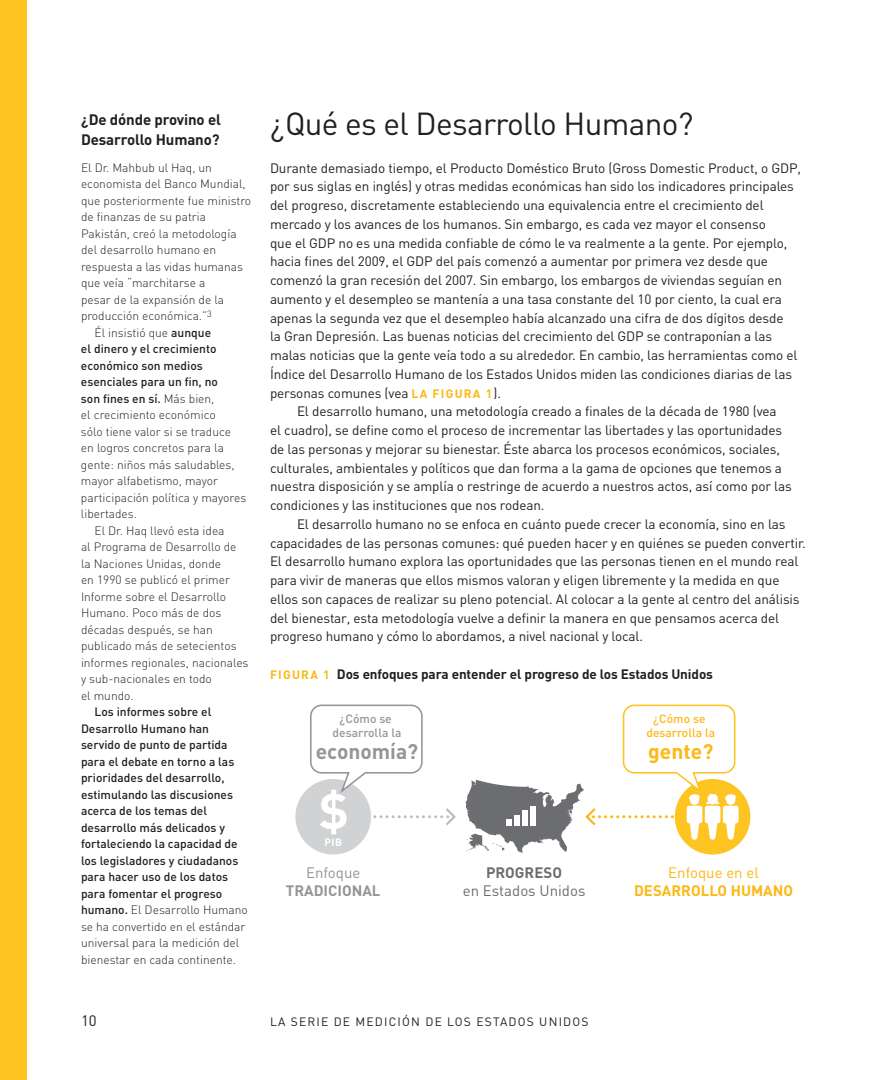
<style>
.page{position:relative;width:891px;height:1080px;background:#fff}
.page>*{position:absolute;margin:0;border:0;box-sizing:border-box;transform-origin:0 0}
._1-level_head_21_27{font:31.5px "DIN";letter-spacing:-.02em;color:#231f20}
.t1{font:700 21px "DIN";color:#939598}
.t2{font:700 21px "DIN";color:#fcb814}
.SidebarTitle_10_13_5{font:700 15px/20.2px "DIN";letter-spacing:-.01em;color:#231f20}
.t3{font:700 15px/18px "DIN";color:#fcb814;text-align:center}
.t4{font:15px/18px "DIN";color:#6c6d70;text-align:center}
.t5{font:700 15px/18px "DIN";color:#939598;text-align:center}
.t6{font:15px "DIN";color:#231f20}
.BodyText_10_13_5{font:13.5px/18.8px "DIN";letter-spacing:-.01em;color:#231f20}
.FigureTitle_10_13_5{font:700 13.5px "DIN";letter-spacing:-.01em;color:#231f20}
.SidebarText_8_11{font:300 12px/16.5px "DIN";color:#231f20}
.SidebarText_8_11-2{font:500 12px/16.5px "DIN";color:#231f20}
.t7{font:12px "DIN";letter-spacing:.1em;color:#231f20}
.t8{font:500 12px/14.4px "DIN";color:#939598;text-align:center}
.t9{font:500 12px/14.4px "DIN";color:#fcb814;text-align:center}
.t10{font:700 10.5px "DIN";color:#fff}
.s1{font-weight:500}
.s2{font-weight:300}
.s3{font-weight:700;font-size:12px;color:#fcb814}
.s4{font-size:12px;color:#fcb814}
.s5{font-weight:400}
.s6{font-weight:700}
</style>
<div class="page">
<div style="left:0;top:0;width:27px;height:1080px;background:#fec422"></div>
<svg style="left:295px;top:705px;width:455px;height:150px"></svg>
<p class="SidebarTitle_10_13_5" style="left:81px;top:109px;width:142px">¿De dónde provino el<br>Desarrollo Humano?</p>
<p class="SidebarText_8_11" style="left:81px;top:159px;width:172px">El Dr. Mahbub ul Haq, un economista del Banco Mundial, que posteriormente fue ministro de finanzas de su patria<br>Pakistán, creó la metodología del desarrollo humano en respuesta a las vidas humanas que veía “marchitarse a<br>pesar de la expansión de la producción económica.”<sup>3</sup></p>
<p class="SidebarText_8_11" style="left:81px;top:324px;width:167px;text-indent:14px">Él insistió que <span class="s1">aunque<br>el dinero y el crecimiento económico son medios esenciales para un fin, no<br>son fines en sí.</span> Más bien,<br>el crecimiento económico<br>sólo tiene valor si se traduce en logros concretos para la gente: niños más saludables, mayor alfabetismo, mayor participación política y mayores libertades.</p>
<p class="SidebarText_8_11" style="left:81px;top:522px;width:169px;text-indent:14px">El Dr. Haq llevó esta idea<br>al Programa de Desarrollo de la Naciones Unidas, donde<br>en 1990 se publicó el primer<br>Informe sobre el Desarrollo<br>Humano. Poco más de dos décadas después, se han publicado más de setecientos informes regionales, nacionales y sub-nacionales en todo<br>el mundo.</p>
<p class="SidebarText_8_11-2" style="left:81px;top:703px;width:168px;text-indent:14px">Los informes sobre el<br>Desarrollo Humano han servido de punto de partida para el debate en torno a las prioridades del desarrollo, estimulando las discusiones acerca de los temas del desarrollo más delicados y fortaleciendo la capacidad de los legisladores y ciudadanos para hacer uso de los datos para fomentar el progreso humano. <span class="s2">El Desarrollo Humano se ha convertido en el estándar universal para la medición del bienestar en cada continente.</span></p>
<p class="_1-level_head_21_27" style="left:270px;top:104px;width:425px">¿Qué es el Desarrollo Humano?</p>
<p class="BodyText_10_13_5" style="left:270px;top:158px;width:533px">Durante demasiado tiempo, el Producto Doméstico Bruto (Gross Domestic Product, o GDP, por sus siglas en inglés) y otras medidas económicas han sido los indicadores principales del progreso, discretamente estableciendo una equivalencia entre el crecimiento del mercado y los avances de los humanos. Sin embargo, es cada vez mayor el consenso<br>que el GDP no es una medida confiable de cómo le va realmente a la gente. Por ejemplo, hacia fines del 2009, el GDP del país comenzó a aumentar por primera vez desde que comenzó la gran recesión del 2007. Sin embargo, los embargos de viviendas seguían en aumento y el desempleo se mantenía a una tasa constante del 10 por ciento, la cual era apenas la segunda vez que el desempleo había alcanzado una cifra de dos dígitos desde<br>la Gran Depresión. Las buenas noticias del crecimiento del GDP se contraponían a las malas noticias que la gente veía todo a su alrededor. En cambio, las herramientas como el Índice del Desarrollo Humano de los Estados Unidos miden las condiciones diarias de las personas comunes (vea <span class="s3">LA FIGURA 1</span>).</p>
<p class="BodyText_10_13_5" style="left:270px;top:402px;width:523px;text-indent:27px">El desarrollo humano, una metodología creado a finales de la década de 1980 (vea<br>el cuadro), se define como el proceso de incrementar las libertades y las oportunidades de las personas y mejorar su bienestar. Éste abarca los procesos económicos, sociales, culturales, ambientales y políticos que dan forma a la gama de opciones que tenemos a nuestra disposición y se amplía o restringe de acuerdo a nuestros actos, así como por las condiciones y las instituciones que nos rodean.</p>
<p class="BodyText_10_13_5" style="left:270px;top:514px;width:537px;text-indent:27px">El desarrollo humano no se enfoca en cuánto puede crecer la economía, sino en las capacidades de las personas comunes: qué pueden hacer y en quiénes se pueden convertir.<br>El desarrollo humano explora las oportunidades que las personas tienen en el mundo real para vivir de maneras que ellos mismos valoran y eligen libremente y la medida en que ellos son capaces de realizar su pleno potencial. Al colocar a la gente al centro del análisis del bienestar, esta metodología vuelve a definir la manera en que pensamos acerca del progreso humano y cómo lo abordamos, a nivel nacional y local.</p>
<p class="FigureTitle_10_13_5" style="left:270px;top:665px;width:445px"><span class="s4">FIGURA 1</span> Dos enfoques para entender el progreso de los Estados Unidos</p>
<p class="t8" style="left:333px;top:711px;width:70px">¿Cómo se desarrolla la</p>
<p class="t1" style="left:316px;top:738px;width:104px">economía?</p>
<p class="t10" style="left:324px;top:835px;width:19px">PIB</p>
<p class="t5" style="left:286px;top:863px;width:96px"><span class="s5">Enfoque<br></span>TRADICIONAL</p>
<p class="t4" style="left:463px;top:863px;width:124px"><span class="s6">PROGRESO<br></span>en Estados Unidos</p>
<p class="t9" style="left:646px;top:711px;width:70px">¿Cómo se desarrolla la</p>
<p class="t2" style="left:648px;top:738px;width:67px">gente?</p>
<p class="t3" style="left:634px;top:863px;width:161px"><span class="s5">Enfoque en el<br></span>DESARROLLO HUMANO</p>
<p class="t6" style="left:81px;top:1011px;width:17px">10</p>
<p class="t7" style="left:270px;top:1014px;width:320px">LA SERIE DE MEDICIÓN DE LOS ESTADOS UNIDOS</p>
</div>
